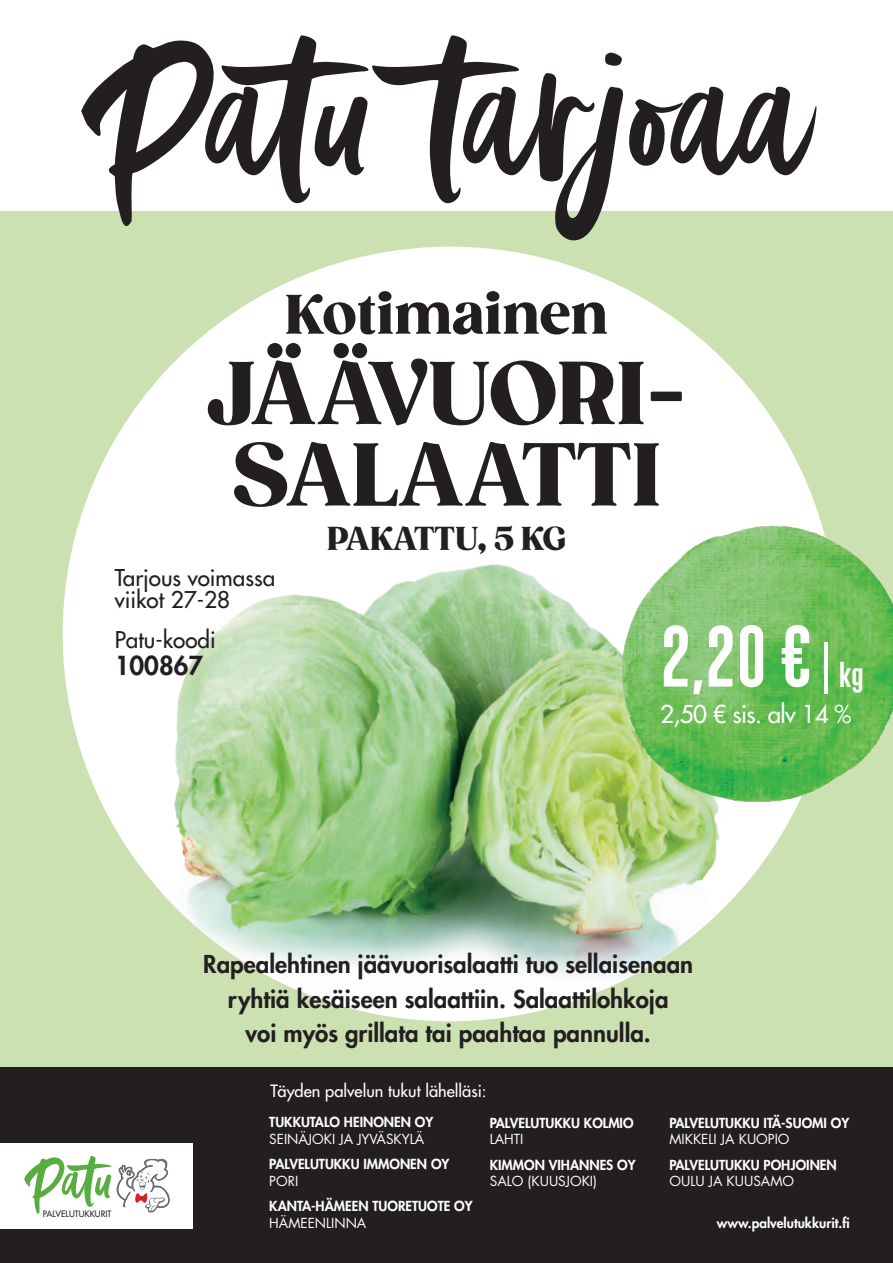
<style>
.page{position:relative;width:893px;height:1263px;background:#fff}
.page>*{position:absolute;margin:0;border:0;box-sizing:border-box;transform-origin:0 0}
.t1{font:256.5px "Insta Love Smooth";letter-spacing:.02em;color:#231f20}
.t2{font:700 87px "Neumatic Gothic";color:#fff}
.t3{font:900 86.4px/81.4px "Gazpacho";color:#231f20}
.t4{font:78px "Insta Love Smooth";color:#58ad40}
.t5{font:900 54px "Gazpacho";color:#231f20}
.t6{font:900 32.1px "Gazpacho";letter-spacing:-.025em;color:#231f20}
.t7{font:800 25.5px "Futura Std";color:#231f20}
.t8{font:800 24px/34.5px "Futura Std";color:#231f20;text-align:center}
.t9{font:500 24px "Futura Std";letter-spacing:-.025em;color:#fff}
.t10{font:500 22.5px/22.5px "Futura Std";color:#231f20}
.t11{font:500 16.5px "Futura Std";color:#fff}
.t12{font:800 13.5px "Futura Std";color:#fff}
.t13{font:13.5px "Futura Std";color:#fff}
.t14{font:500 8.55px "Futura Std";letter-spacing:.005em;color:#231f20}
.s1{font-size:52.5px}
.s2{font-size:36px}
</style>
<div class="page">
<div style="left:0;top:212px;width:893px;height:867px;background:#cce1b1"></div>
<div style="left:63px;top:247px;width:774px;height:774px;background:#fff;border-radius:50%"></div>
<img style="left:109px;top:564px;width:683px;height:441px">
<img style="left:612px;top:509px;width:281px;height:308px">
<div style="left:0;top:1067px;width:893px;height:196px;background:#231f20"></div>
<div style="left:0;top:1143px;width:192px;height:85px;background:#fff"></div>
<svg style="left:116px;top:1158px;width:54px;height:54px"></svg>
<h1 class="t1" style="left:92px;top:-39px;width:710px">Patu tarjoaa</h1>
<h3 class="t5" style="left:285px;top:282px;width:325px">Kotimainen</h3>
<h3 class="t3" style="left:206px;top:354px;width:482px">JÄÄVUORI-<br>SALAATTI</h3>
<h3 class="t6" style="left:327px;top:519px;width:240px">PAKATTU, 5 KG</h3>
<h3 class="t10" style="left:115px;top:566px;width:162px">Tarjous voimassa viikot 27-28</h3>
<h3 class="t10" style="left:115px;top:629px;width:102px">Patu-koodi</h3>
<h3 class="t7" style="left:115px;top:649px;width:90px">100867</h3>
<h2 class="t2" style="left:660px;top:605px;width:205px">2,20 € <span class="s1">|</span> <span class="s2">kg</span></h2>
<h3 class="t9" style="left:660px;top:699px;width:193px">2,50 € sis. alv 14 %</h3>
<h3 class="t8" style="left:203px;top:947px;width:491px">Rapealehtinen jäävuorisalaatti tuo sellaisenaan ryhtiä kesäiseen salaattiin. Salaattilohkoja<br>voi myös grillata tai paahtaa pannulla.</h3>
<h3 class="t4" style="left:27px;top:1133px;width:85px">Patu</h3>
<p class="t14" style="left:43px;top:1208px;width:70px">PALVELUTUKKURIT</p>
<p class="t11" style="left:270px;top:1080px;width:218px">Täyden palvelun tukut lähelläsi:</p>
<p class="t12" style="left:269px;top:1114px;width:166px">TUKKUTALO HEINONEN OY</p>
<p class="t13" style="left:269px;top:1130px;width:157px">SEINÄJOKI JA JYVÄSKYLÄ</p>
<p class="t12" style="left:269px;top:1156px;width:182px">PALVELUTUKKU IMMONEN OY</p>
<p class="t13" style="left:269px;top:1172px;width:30px">PORI</p>
<p class="t12" style="left:269px;top:1198px;width:205px">KANTA-HÄMEEN TUORETUOTE OY</p>
<p class="t13" style="left:269px;top:1214px;width:99px">HÄMEENLINNA</p>
<p class="t12" style="left:490px;top:1114px;width:145px">PALVELUTUKKU KOLMIO</p>
<p class="t13" style="left:490px;top:1131px;width:35px">LAHTI</p>
<p class="t12" style="left:490px;top:1156px;width:147px">KIMMON VIHANNES OY</p>
<p class="t13" style="left:490px;top:1173px;width:109px">SALO (KUUSJOKI)</p>
<p class="t12" style="left:669px;top:1114px;width:181px">PALVELUTUKKU ITÄ-SUOMI OY</p>
<p class="t13" style="left:669px;top:1131px;width:122px">MIKKELI JA KUOPIO</p>
<p class="t12" style="left:669px;top:1156px;width:169px">PALVELUTUKKU POHJOINEN</p>
<p class="t13" style="left:669px;top:1173px;width:126px">OULU JA KUUSAMO</p>
<p class="t12" style="left:717px;top:1215px;width:134px">www.palvelutukkurit.fi</p>
</div>
